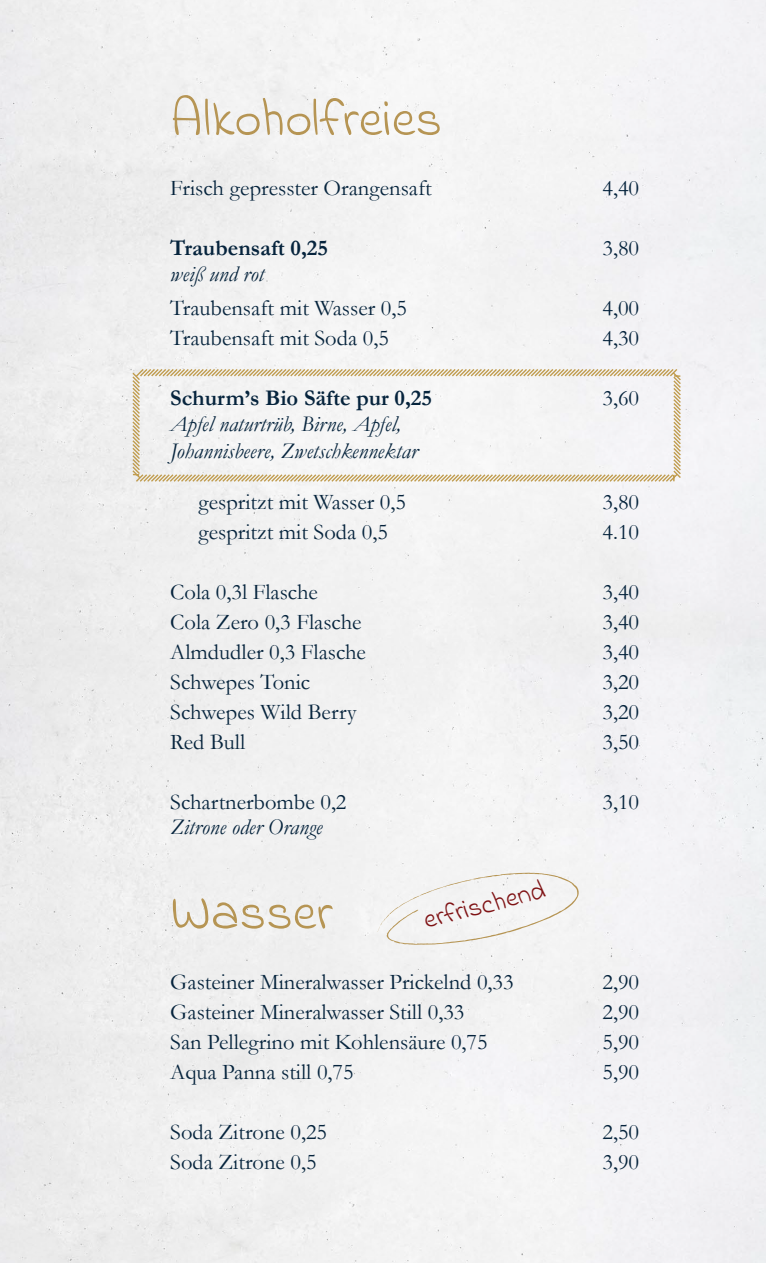
<style>
.page{position:relative;width:766px;height:1263px;background:#fff}
.page>*{position:absolute;margin:0;border:0;box-sizing:border-box;transform-origin:0 0}
.t1{font:52.5px "Indie Flower";color:#b69554}
.t2{font:27px "Indie Flower";color:#7f1315}
.t3{font:22.5px "Garamond";color:#06243d}
.t4{font:italic 22.5px/27px "Garamond";color:#06243d}
.t5{font:700 22.5px "Garamond";color:#06243d}
</style>
<div class="page">
<svg style="left:131px;top:367px;width:551px;height:116px"></svg>
<div style="left:377px;top:873px;width:202px;height:72px;background:#f3f3f3"></div>
<h1 class="t1" style="left:170px;top:76px;width:273px">Alkoholfreies</h1>
<p class="t3" style="left:170px;top:173px;width:263px">Frisch gepresster Orangensaft</p>
<p class="t3" style="left:602px;top:173px;width:38px">4,40</p>
<p class="t5" style="left:170px;top:233px;width:159px">Traubensaft 0,25</p>
<p class="t3" style="left:602px;top:233px;width:38px">3,80</p>
<p class="t4" style="left:170px;top:259px;width:95px">weiß und rot</p>
<p class="t3" style="left:170px;top:293px;width:238px">Traubensaft mit Wasser 0,5</p>
<p class="t3" style="left:602px;top:293px;width:38px">4,00</p>
<p class="t3" style="left:170px;top:323px;width:220px">Traubensaft mit Soda 0,5</p>
<p class="t3" style="left:602px;top:323px;width:38px">4,30</p>
<p class="t5" style="left:170px;top:383px;width:263px">Schurm’s Bio Säfte pur 0,25</p>
<p class="t3" style="left:602px;top:383px;width:38px">3,60</p>
<p class="t4" style="left:170px;top:409px;width:249px">Apfel naturtrüb, Birne, Apfel,<br>Johannisbeere, Zwetschkennektar</p>
<p class="t3" style="left:198px;top:486px;width:209px">gespritzt mit Wasser 0,5</p>
<p class="t3" style="left:602px;top:486px;width:38px">3,80</p>
<p class="t3" style="left:198px;top:516px;width:191px">gespritzt mit Soda 0,5</p>
<p class="t3" style="left:602px;top:516px;width:38px">4.10</p>
<p class="t3" style="left:170px;top:576px;width:149px">Cola 0,3l Flasche</p>
<p class="t3" style="left:602px;top:576px;width:38px">3,40</p>
<p class="t3" style="left:170px;top:606px;width:193px">Cola Zero 0,3 Flasche</p>
<p class="t3" style="left:602px;top:606px;width:38px">3,40</p>
<p class="t3" style="left:170px;top:636px;width:197px">Almdudler 0,3 Flasche</p>
<p class="t3" style="left:602px;top:636px;width:38px">3,40</p>
<p class="t3" style="left:170px;top:666px;width:141px">Schwepes Tonic</p>
<p class="t3" style="left:602px;top:666px;width:38px">3,20</p>
<p class="t3" style="left:170px;top:696px;width:188px">Schwepes Wild Berry</p>
<p class="t3" style="left:602px;top:696px;width:38px">3,20</p>
<p class="t3" style="left:170px;top:726px;width:76px">Red Bull</p>
<p class="t3" style="left:602px;top:726px;width:38px">3,50</p>
<p class="t3" style="left:170px;top:786px;width:178px">Schartnerbombe 0,2</p>
<p class="t3" style="left:602px;top:786px;width:38px">3,10</p>
<p class="t4" style="left:170px;top:813px;width:154px">Zitrone oder Orange</p>
<h1 class="t1" style="left:170px;top:870px;width:164px">Wasser</h1>
<p class="t2" style="left:419px;top:899px;width:126px;rotate:-14deg">erfrischend</p>
<p class="t3" style="left:170px;top:966px;width:345px">Gasteiner Mineralwasser Prickelnd 0,33</p>
<p class="t3" style="left:602px;top:966px;width:38px">2,90</p>
<p class="t3" style="left:170px;top:996px;width:296px">Gasteiner Mineralwasser Still 0,33</p>
<p class="t3" style="left:602px;top:996px;width:38px">2,90</p>
<p class="t3" style="left:170px;top:1026px;width:319px">San Pellegrino mit Kohlensäure 0,75</p>
<p class="t3" style="left:602px;top:1026px;width:38px">5,90</p>
<p class="t3" style="left:170px;top:1056px;width:185px">Aqua Panna still 0,75</p>
<p class="t3" style="left:602px;top:1056px;width:38px">5,90</p>
<p class="t3" style="left:170px;top:1116px;width:158px">Soda Zitrone 0,25</p>
<p class="t3" style="left:602px;top:1116px;width:38px">2,50</p>
<p class="t3" style="left:170px;top:1146px;width:148px">Soda Zitrone 0,5</p>
<p class="t3" style="left:602px;top:1146px;width:38px">3,90</p>
</div>
